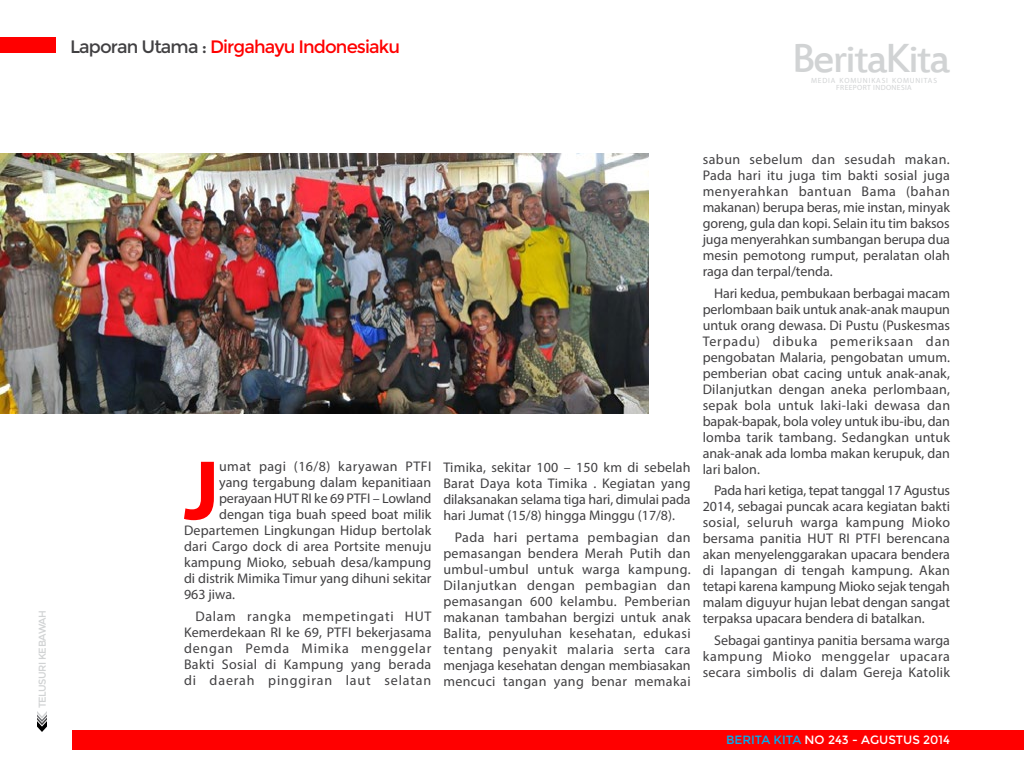
<style>
.page{position:relative;width:1024px;height:768px;background:#fff}
.page>*{position:absolute;margin:0;border:0;box-sizing:border-box;transform-origin:0 0}
.t1{font:700 85.2px "Myriad Pro";color:#f00}
.t2{font:45px "Estrangelo Edessa";letter-spacing:-.05em;color:#d1d3d4}
.t3{font:18px "Montserrat";letter-spacing:-.05em;color:#f00}
.t4{font:14px/16px "Myriad Pro";letter-spacing:.005em;color:#414042;text-align:justify}
.t5{font:14px "Myriad Pro";letter-spacing:.03em;color:#414042}
.t6{font:12px "Montserrat";color:#fff}
.t7{font:10px "Montserrat";letter-spacing:-.05em;color:#d1d3d4}
.t8{font:7.5px/7.5px "Myriad Pro";letter-spacing:.1em;color:#d1d3d4;text-align:center}
.s1{color:#414042}
.s2{color:#00aeef}
</style>
<div class="page">
<svg style="left:37px;top:711px;width:10px;height:21px"></svg>
<div style="left:72px;top:730px;width:952px;height:20px;background:#f00"></div>
<div style="left:0;top:37px;width:56px;height:16px;background:#f00"></div>
<img style="left:0;top:153px;width:649px;height:260px">
<p class="t7" style="left:36px;top:708px;width:100px;rotate:-90deg">telusuri kebawah</p>
<p class="t3" style="left:70px;top:37px;width:332px"><span class="s1">Laporan Utama :</span> Dirgahayu Indonesiaku</p>
<h2 class="t2" style="left:792px;top:36px;width:160px">BeritaKita</h2>
<p class="t8" style="left:811px;top:76px;width:128px">MEDIA KOMUNIKASI KOMUNITAS<br>FREEPORT INDONESIA</p>
<h1 class="t1" style="left:184px;top:435px;width:37px">J</h1>
<p class="t5" style="left:219px;top:458px;width:214px">umat pagi (16/8) karyawan PTFI</p>
<p class="t4" style="left:219px;top:474px;width:214px">yang tergabung dalam kepanitiaan</p>
<p class="t4" style="left:219px;top:490px;width:214px">perayaan HUT RI ke 69 PTFI – Lowland</p>
<p class="t4" style="left:219px;top:506px;width:214px">dengan tiga buah speed boat milik</p>
<p class="t4" style="left:184px;top:522px;width:249px">Departemen Lingkungan Hidup bertolak</p>
<p class="t4" style="left:184px;top:538px;width:249px">dari Cargo dock di area Portsite menuju</p>
<p class="t4" style="left:184px;top:554px;width:249px">kampung Mioko, sebuah desa/kampung</p>
<p class="t4" style="left:184px;top:570px;width:249px">di distrik Mimika Timur yang dihuni sekitar</p>
<p class="t4" style="left:184px;top:586px;width:53px">963 jiwa.</p>
<p class="t4" style="left:184px;top:608px;width:249px;text-indent:11px">Dalam rangka mempetingati HUT Kemerdekaan RI ke 69, PTFI bekerjasama dengan Pemda Mimika menggelar Bakti Sosial di Kampung yang berada di daerah pinggiran laut selatan</p>
<p class="t4" style="left:443px;top:459px;width:249px">Timika, sekitar 100 – 150 km di sebelah Barat Daya kota Timika . Kegiatan yang dilaksanakan selama tiga hari, dimulai pada hari Jumat (15/8) hingga Minggu (17/8).</p>
<p class="t4" style="left:443px;top:529px;width:249px;text-indent:11px">Pada hari pertama pembagian dan pemasangan bendera Merah Putih dan umbul-umbul untuk warga kampung.<br>Dilanjutkan dengan pembagian dan pemasangan 600 kelambu. Pemberian makanan tambahan bergizi untuk anak Balita, penyuluhan kesehatan, edukasi tentang penyakit malaria serta cara menjaga kesehatan dengan membiasakan mencuci tangan yang benar memakai</p>
<p class="t4" style="left:703px;top:151px;width:249px">sabun sebelum dan sesudah makan.<br>Pada hari itu juga tim bakti sosial juga menyerahkan bantuan Bama (bahan makanan) berupa beras, mie instan, minyak goreng, gula dan kopi. Selain itu tim baksos juga menyerahkan sumbangan berupa dua mesin pemotong rumput, peralatan olah raga dan terpal/tenda.</p>
<p class="t4" style="left:703px;top:285px;width:249px;text-indent:11px">Hari kedua, pembukaan berbagai macam perlombaan baik untuk anak-anak maupun untuk orang dewasa. Di Pustu (Puskesmas Terpadu) dibuka pemeriksaan dan pengobatan Malaria, pengobatan umum. pemberian obat cacing untuk anak-anak, Dilanjutkan dengan aneka perlombaan, sepak bola untuk laki-laki dewasa dan bapak-bapak, bola voley untuk ibu-ibu, dan lomba tarik tambang. Sedangkan untuk anak-anak ada lomba makan kerupuk, dan lari balon.</p>
<p class="t4" style="left:703px;top:482px;width:249px;text-indent:11px">Pada hari ketiga, tepat tanggal 17 Agustus 2014, sebagai puncak acara kegiatan bakti sosial, seluruh warga kampung Mioko bersama panitia HUT RI PTFI berencana akan menyelenggarakan upacara bendera di lapangan di tengah kampung. Akan tetapi karena kampung Mioko sejak tengah malam diguyur hujan lebat dengan sangat terpaksa upacara bendera di batalkan.</p>
<p class="t4" style="left:703px;top:632px;width:249px;text-indent:11px">Sebagai gantinya panitia bersama warga kampung Mioko menggelar upacara secara simbolis di dalam Gereja Katolik</p>
<p class="t6" style="left:726px;top:732px;width:225px"><span class="s2">berita kita</span> no 243 - agustus 2014</p>
</div>
